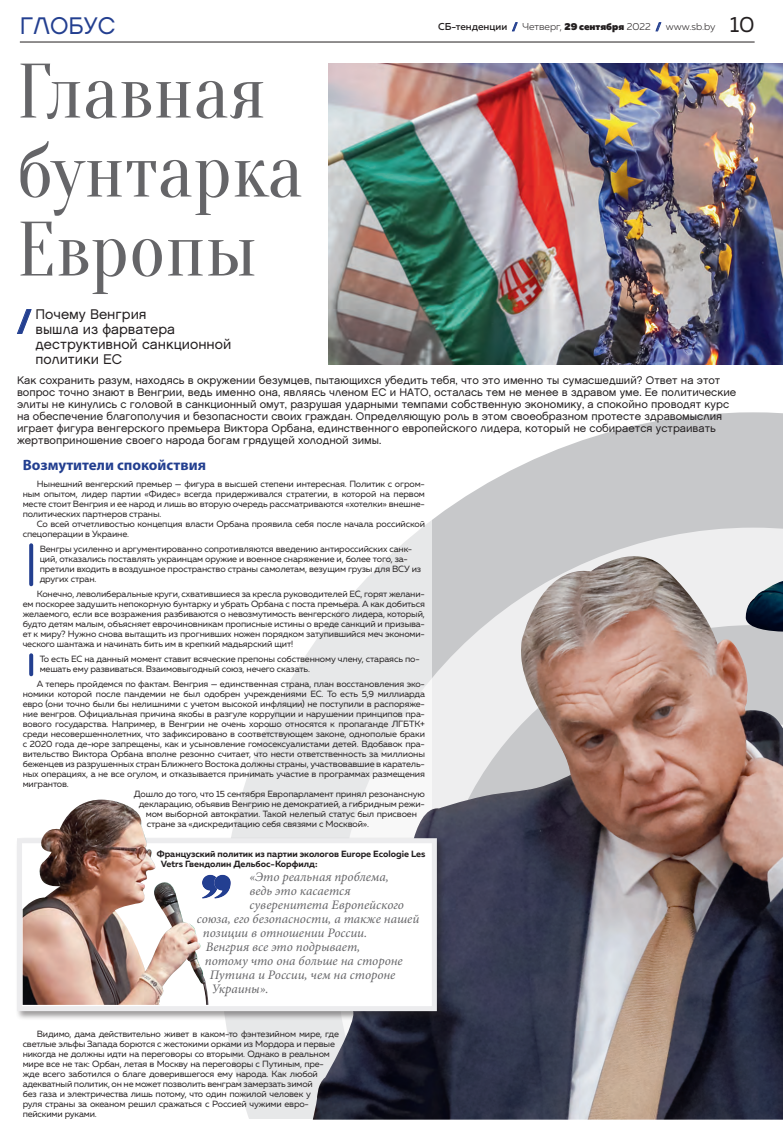
<style>
.page{position:relative;width:783px;height:1134px;background:#fff}
.page>*{position:absolute;margin:0;border:0;box-sizing:border-box;transform-origin:0 0}
.заг2{font:77px/79px "Oranienbaum";color:#656568}
.t1{font:900 29px "Muller";color:#233f90}
.Колонтитул{font:24px "Chalet London Nineteen Sixty";color:#233f90}
.t2{font:22px "Muller";color:#231f20}
.подзаголовок_синий{font:700 15px "Myriad Pro";color:#233f90}
.надзаголовок{font:14px/15px "Chalet London Nineteen Sixty";color:#231f20}
.выноска_с_запятыми{font:italic 13px "Minion Pro";color:#656568}
.лид{font:11px/12px "Chalet London Nineteen Sixty";color:#231f20}
.t3{font:300 10px "Muller";color:#231f20}
.врезка_синяя{font:9px/10px "Muller";letter-spacing:-.015em;color:#231f20}
.t4{font:700 9px/10px "Muller";color:#231f20}
.s1{font-weight:500}
.s2{font-weight:900;color:#233f90}
.s3{font-weight:900}
</style>
<div class="page">
<svg style="left:512px;top:22px;width:5px;height:9px"></svg>
<svg style="left:655px;top:22px;width:6px;height:9px"></svg>
<hr style="left:20px;top:42px;width:734px;height:1px;background:#231f20">
<img style="left:328px;top:64px;width:454px;height:300px">
<svg style="left:431px;top:412px;width:351px;height:116px;fill:#c7c8ca"></svg>
<svg style="left:431px;top:528px;width:351px;height:28px;background:#d5d6d7"></svg>
<svg style="left:29px;top:545px;width:4px;height:39px"></svg>
<svg style="left:29px;top:655px;width:4px;height:19px"></svg>
<svg style="left:17px;top:309px;width:15px;height:25px"></svg>
<img style="left:313px;top:556px;width:469px;height:564px">
<div style="left:15px;top:837px;width:431px;height:183px;background:#231f20;opacity:.45"></div>
<div style="left:20px;top:841px;width:414px;height:168px;background:#fff"></div>
<div style="left:17px;top:838px;width:420px;height:173px;border:5px solid #ececee"></div>
<img style="left:23px;top:800px;width:185px;height:205px">
<img style="left:198px;top:873px;width:13px;height:28px">
<img style="left:211px;top:874px;width:20px;height:25px">
<p class="Колонтитул" style="left:20px;top:11px;width:97px">ГЛОБУС</p>
<p class="t3" style="left:438px;top:21px;width:279px"><span class="s1">СБ-тенденции</span> <span class="s2">/</span> Четверг, <span class="s3">29 сентября</span> 2022 <span class="s2">/</span> www.sb.by</p>
<p class="t2" style="left:729px;top:10px;width:26px">10</p>
<p class="заг2" style="left:17px;top:54px;width:288px">Главная бунтарка<br>Европы</p>
<p class="надзаголовок" style="left:35px;top:306px;width:197px">Почему Венгрия<br>вышла из фарватера деструктивной санкционной политики ЕС</p>
<p class="t1" style="left:17px;top:303px;width:16px">/</p>
<p class="лид" style="left:17px;top:374px;width:720px">Как сохранить разум, находясь в окружении безумцев, пытающихся убедить тебя, что это именно ты сумасшедший? Ответ на этот вопрос точно знают в Венгрии, ведь именно она, являясь членом ЕС и НАТО, осталась тем не менее в здравом уме. Ее политические элиты не кинулись с головой в санкционный омут, разрушая ударными темпами собственную экономику, а спокойно проводят курс на обеспечение благополучия и безопасности своих граждан. Определяющую роль в этом своеобразном протесте здравомыслия играет фигура венгерского премьера Виктора Орбана, единственного европейского лидера, который не собирается устраивать жертвоприношение своего народа богам грядущей холодной зимы.</p>
<p class="подзаголовок_синий" style="left:23px;top:455px;width:185px">Возмутители спокойствия</p>
<p class="врезка_синяя" style="left:23px;top:478px;width:404px;text-align:justify;text-indent:14px">Нынешний венгерский премьер — фигура в высшей степени интересная. Политик с огром&shy;ным опытом, лидер партии «Фидес» всегда придерживался стратегии, в которой на первом месте стоит Венгрия и ее народ и лишь во вторую очередь рассматриваются «хотелки» внешне&shy;политических партнеров страны.</p>
<p class="врезка_синяя" style="left:23px;top:518px;width:404px;text-indent:14px">Со всей отчетливостью концепция власти Орбана проявила себя после начала российской спецоперации в Украине.</p>
<p class="врезка_синяя" style="left:40px;top:544px;width:383px">Венгры усиленно и аргументированно сопротивляются введению антироссийских санк&shy;ций, отказались поставлять украинцам оружие и военное снаряжение и, более того, за&shy;претили входить в воздушное пространство страны самолетам, везущим грузы для ВСУ из других стран.</p>
<p class="врезка_синяя" style="left:23px;top:588px;width:404px;text-align:justify;text-indent:14px">Конечно, леволиберальные круги, схватившиеся за кресла руководителей ЕС, горят желани&shy;ем поскорее задушить непокорную бунтарку и убрать Орбана с поста премьера. А как добиться желаемого, если все возражения разбиваются о невозмутимость венгерского лидера, который, будто детям малым, объясняет еврочиновникам прописные истины о вреде санкций и призыва&shy;ет к миру? Нужно снова вытащить из прогнивших ножен порядком затупившийся меч экономи&shy;ческого шантажа и начинать бить им в крепкий мадьярский щит!</p>
<p class="врезка_синяя" style="left:40px;top:654px;width:381px">То есть ЕС на данный момент ставит всяческие препоны собственному члену, стараясь по&shy;мешать ему развиваться. Взаимовыгодный союз, нечего сказать.</p>
<p class="врезка_синяя" style="left:23px;top:678px;width:404px;text-align:justify;text-indent:14px">А теперь пройдемся по фактам. Венгрия — единственная страна, план восстановления эко&shy;номики которой после пандемии не был одобрен учреждениями ЕС. То есть 5,9 миллиарда евро (они точно были бы нелишними с учетом высокой инфляции) не поступили в распоряже&shy;ние венгров. Официальная причина якобы в разгуле коррупции и нарушении принципов пра&shy;вового государства. Например, в Венгрии не очень хорошо относятся к пропаганде ЛГБТК+ среди несовершеннолетних, что зафиксировано в соответствующем законе, однополые браки с 2020 года де-юре запрещены, как и усыновление гомосексуалистами детей. Вдобавок пра&shy;вительство Виктора Орбана вполне резонно считает, что нести ответственность за миллионы беженцев из разрушенных стран Ближнего Востока должны страны, участвовавшие в каратель&shy;ных операциях, а не все огулом, и отказывается принимать участие в программах размещения мигрантов.</p>
<p class="врезка_синяя" style="left:134px;top:788px;width:292px">Дошло до того, что 15 сентября Европарламент принял резонансную</p>
<p class="врезка_синяя" style="left:139px;top:798px;width:288px">декларацию, объявив Венгрию не демократией, а гибридным режи-</p>
<p class="врезка_синяя" style="left:146px;top:808px;width:272px">мом выборной автократии. Такой нелепый статус был присвоен</p>
<p class="врезка_синяя" style="left:147px;top:818px;width:224px">стране за «дискредитацию себя связями с Москвой».</p>
<p class="t4" style="left:161px;top:848px;width:266px;text-indent:-4px">Французский политик из партии экологов Europe Ecologie Les<br>Vetrs Гвендолин Дельбос-Корфилд:</p>
<p class="выноска_с_запятыми" style="left:249px;top:868px;width:141px">«Это реальная проблема,</p>
<p class="выноска_с_запятыми" style="left:249px;top:882px;width:103px">ведь это касается</p>
<p class="выноска_с_запятыми" style="left:249px;top:896px;width:156px">суверенитета Европейского</p>
<p class="выноска_с_запятыми" style="left:197px;top:910px;width:224px">союза, его безопасности, а также нашей</p>
<p class="выноска_с_запятыми" style="left:203px;top:924px;width:166px">позиции в отношении России.</p>
<p class="выноска_с_запятыми" style="left:206px;top:938px;width:156px">Венгрия все это подрывает,</p>
<p class="выноска_с_запятыми" style="left:205px;top:952px;width:199px">потому что она больше на стороне</p>
<p class="выноска_с_запятыми" style="left:210px;top:966px;width:187px">Путина и России, чем на стороне</p>
<p class="выноска_с_запятыми" style="left:212px;top:980px;width:58px">Украины».</p>
<p class="врезка_синяя" style="left:23px;top:1028px;width:317px;text-indent:14px">Видимо, дама действительно живет в каком-то фэнтезийном мире, где светлые эльфы Запада борются с жестокими орками из Мордора и первые никогда не должны идти на переговоры со вторыми. Однако в реальном мире все не так: Орбан, летая в Москву на переговоры с Путиным, пре&shy;жде всего заботился о благе доверившегося ему народа. Как любой адекватный политик, он не может позволить венграм замерзать зимой<br>без газа и электричества лишь потому, что один пожилой человек у<br>руля страны за океаном решил сражаться с Россией чужими евро&shy;пейскими руками.</p>
</div>
